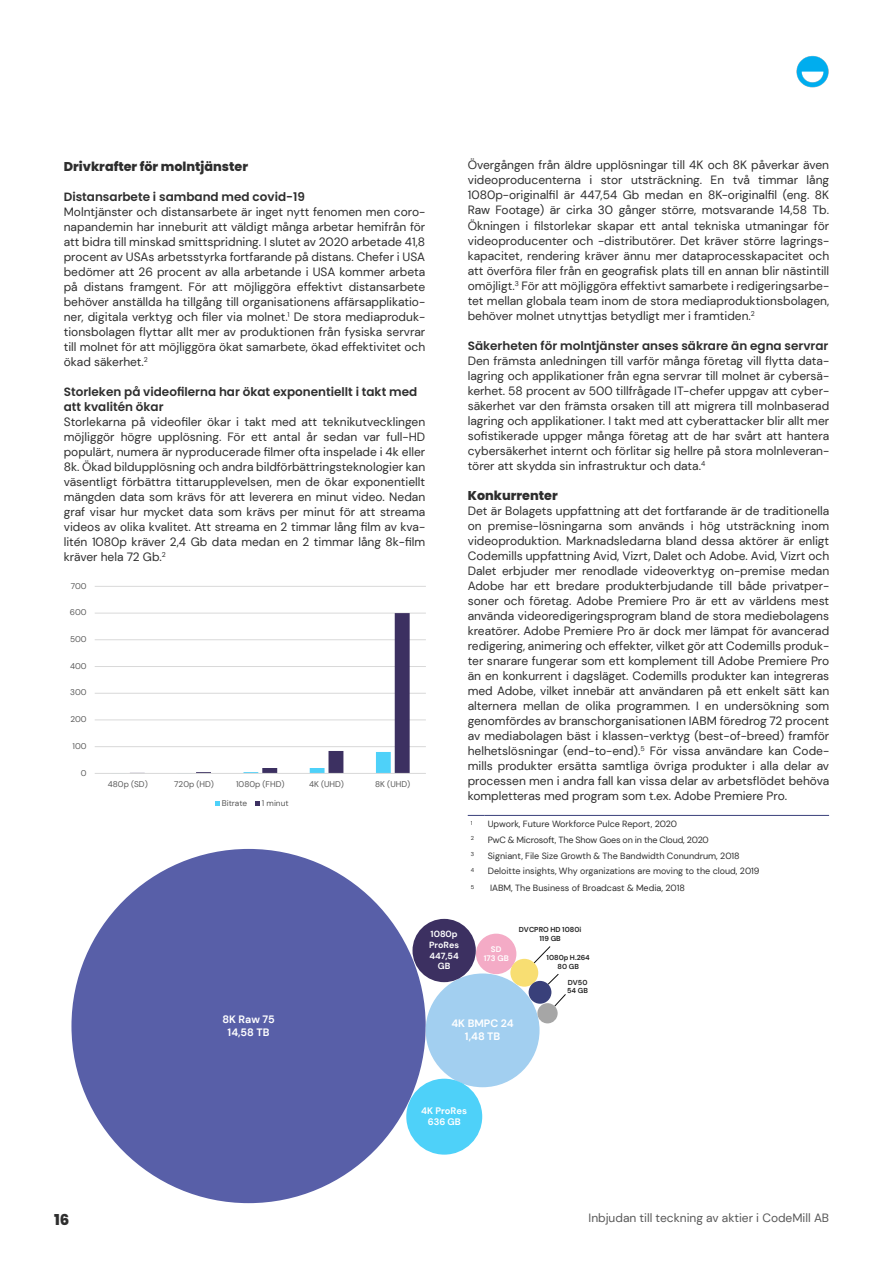
<style>
.page{position:relative;width:893px;height:1263px;background:#fff}
.page>*{position:absolute;margin:0;border:0;box-sizing:border-box;transform-origin:0 0}
.t1{font:800 15px "Poppins";color:#2e2e2e}
.Rubrik_2{font:800 12.75px "Poppins";color:#2e2e2e}
.Brödtext{font:12px/15px "DM Sans";color:#2e2e2e;text-align:justify}
.Rubrik_3{font:600 12px/15px "Poppins";color:#2e2e2e}
.t2{font:12px "DM Sans";color:#585858}
.t3{font:700 10.65px/12.9px "DM Sans";color:#fff;text-align:center}
.t4{font:700 9.45px/11.2px "DM Sans";color:#fff;text-align:center}
.Brödtext-2{font:9px "DM Sans";color:#2e2e2e}
.Brödtext-3{font:9px "DM Sans";letter-spacing:-.02em;color:#2e2e2e}
.t5{font:700 8.85px/10.6px "DM Sans";color:#fff;text-align:center}
.t6{font:8.25px "DM Sans";color:#595959}
.t7{font:700 8.1px/9.6px "DM Sans";color:#fff;text-align:center}
.t8{font:700 7.2px/8.6px "DM Sans";letter-spacing:.005em;color:#262626;text-align:center}
.Brödtext-4{font:5.7px "DM Sans";color:#2e2e2e}
</style>
<div class="page">
<img style="left:796px;top:55px;width:33px;height:33px">
<div style="left:71px;top:849px;width:355px;height:354px;background:#585fa8;border-radius:50%"></div>
<div style="left:426px;top:973px;width:113px;height:114px;background:#a2cff0;border-radius:50%"></div>
<div style="left:412px;top:919px;width:64px;height:63px;background:#3c3061;border-radius:50%"></div>
<div style="left:476px;top:934px;width:40px;height:40px;background:#f4abc6;border-radius:50%"></div>
<div style="left:537px;top:1003px;width:21px;height:20px;background:#a6a6a6;border-radius:50%"></div>
<div style="left:510px;top:959px;width:28px;height:28px;background:#f8de72;border-radius:50%"></div>
<div style="left:406px;top:1079px;width:76px;height:75px;background:#4ed1f9;border-radius:50%"></div>
<div style="left:529px;top:981px;width:22px;height:23px;background:#39407a;border-radius:50%"></div>
<svg style="left:533px;top:946px;width:18px;height:18px"></svg>
<svg style="left:547px;top:974px;width:12px;height:11px"></svg>
<svg style="left:554px;top:994px;width:12px;height:13px"></svg>
<hr style="left:95px;top:746px;width:331px;height:1px;background:#d9d9d9">
<hr style="left:95px;top:719px;width:331px;height:1px;background:#d9d9d9">
<hr style="left:95px;top:693px;width:331px;height:1px;background:#d9d9d9">
<hr style="left:95px;top:666px;width:331px;height:1px;background:#d9d9d9">
<hr style="left:95px;top:639px;width:331px;height:1px;background:#d9d9d9">
<hr style="left:95px;top:613px;width:331px;height:1px;background:#d9d9d9">
<hr style="left:95px;top:586px;width:331px;height:1px;background:#d9d9d9">
<svg style="left:111px;top:613px;width:299px;height:160px"></svg>
<hr style="left:95px;top:773px;width:331px;height:1px;background:#d9d9d9">
<svg style="left:215px;top:801px;width:5px;height:5px"></svg>
<svg style="left:255px;top:801px;width:5px;height:5px"></svg>
<svg style="left:468px;top:815px;width:17px;height:1px"></svg>
<hr style="left:485px;top:815px;width:344px;height:1px;background:#39407a">
<p class="Rubrik_2" style="left:64px;top:159px;width:186px">Drivkrafter för molntjänster</p>
<p class="Rubrik_3" style="left:64px;top:189px;width:243px">Distansarbete i samband med covid-19</p>
<p class="Brödtext" style="left:64px;top:204px;width:363px">Molntjänster och distansarbete är inget nytt fenomen men coro&shy;napandemin har inneburit att väldigt många arbetar hemifrån för att bidra till minskad smittspridning. I slutet av 2020 arbetade 41,8 procent av USAs arbetsstyrka fortfarande på distans. Chefer i USA bedömer att 26 procent av alla arbetande i USA kommer arbeta på distans framgent. För att möjliggöra effektivt distansarbete behöver anställda ha tillgång till organisationens affärsapplikatio&shy;ner, digitala verktyg och filer via molnet.<sup>1</sup> De stora mediaproduk&shy;tionsbolagen flyttar allt mer av produktionen från fysiska servrar till molnet för att möjliggöra ökat samarbete, ökad effektivitet och ökad säkerhet.<sup>2</sup></p>
<p class="Rubrik_3" style="left:64px;top:384px;width:355px">Storleken på videofilerna har ökat exponentiellt i takt med att kvalitén ökar</p>
<p class="Brödtext" style="left:64px;top:414px;width:363px">Storlekarna på videofiler ökar i takt med att teknikutvecklingen möjliggör högre upplösning. För ett antal år sedan var full-HD populärt, numera är nyproducerade filmer ofta inspelade i 4k eller 8k. Ökad bildupplösning och andra bildförbättringsteknologier kan väsentligt förbättra tittarupplevelsen, men de ökar exponentiellt mängden data som krävs för att leverera en minut video. Nedan graf visar hur mycket data som krävs per minut för att streama videos av olika kvalitet. Att streama en 2 timmar lång film av kva&shy;litén 1080p kräver 2,4 Gb data medan en 2 timmar lång 8k-film kräver hela 72 Gb.<sup>2</sup></p>
<p class="t6" style="left:71px;top:580px;width:17px">700</p>
<p class="t6" style="left:70px;top:607px;width:18px">600</p>
<p class="t6" style="left:70px;top:634px;width:18px">500</p>
<p class="t6" style="left:70px;top:661px;width:18px">400</p>
<p class="t6" style="left:70px;top:687px;width:18px">300</p>
<p class="t6" style="left:70px;top:714px;width:18px">200</p>
<p class="t6" style="left:73px;top:741px;width:16px">100</p>
<p class="t6" style="left:81px;top:767px;width:7px">0</p>
<p class="t6" style="left:108px;top:779px;width:42px">480p (SD)</p>
<p class="t6" style="left:174px;top:779px;width:41px">720p (HD)</p>
<p class="t6" style="left:236px;top:779px;width:50px">1080p (FHD)</p>
<p class="t6" style="left:309px;top:779px;width:37px">4K (UHD)</p>
<p class="t6" style="left:375px;top:779px;width:37px">8K (UHD)</p>
<p class="t6" style="left:222px;top:798px;width:27px">Bitrate</p>
<p class="t6" style="left:262px;top:798px;width:28px">1 minut</p>
<p class="Brödtext" style="left:468px;top:158px;width:363px">Övergången från äldre upplösningar till 4K och 8K påverkar även videoproducenterna i stor utsträckning. En två timmar lång 1080p-originalfil är 447,54 Gb medan en 8K-originalfil (eng. 8K Raw Footage) är cirka 30 gånger större, motsvarande 14,58 Tb.<br>Ökningen i filstorlekar skapar ett antal tekniska utmaningar för videoproducenter och -distributörer. Det kräver större lagrings&shy;kapacitet, rendering kräver ännu mer dataprocesskapacitet och att överföra filer från en geografisk plats till en annan blir nästintill omöjligt.<sup>3</sup> För att möjliggöra effektivt samarbete i redigeringsarbe&shy;tet mellan globala team inom de stora mediaproduktionsbolagen, behöver molnet utnyttjas betydligt mer i framtiden.<sup>2</sup></p>
<p class="Rubrik_3" style="left:468px;top:338px;width:362px">Säkerheten för molntjänster anses säkrare än egna servrar</p>
<p class="Brödtext" style="left:468px;top:353px;width:363px">Den främsta anledningen till varför många företag vill flytta data&shy;lagring och applikationer från egna servrar till molnet är cybersä&shy;kerhet. 58 procent av 500 tillfrågade IT-chefer uppgav att cyber&shy;säkerhet var den främsta orsaken till att migrera till molnbaserad lagring och applikationer. I takt med att cyberattacker blir allt mer sofistikerade uppger många företag att de har svårt att hantera cybersäkerhet internt och förlitar sig hellre på stora molnleveran&shy;törer att skydda sin infrastruktur och data.<sup>4</sup></p>
<p class="Rubrik_2" style="left:468px;top:488px;width:92px">Konkurrenter</p>
<p class="Brödtext" style="left:468px;top:503px;width:363px">Det är Bolagets uppfattning att det fortfarande är de traditionella on premise-lösningarna som används i hög utsträckning inom videoproduktion. Marknadsledarna bland dessa aktörer är enligt Codemills uppfattning Avid, Vizrt, Dalet och Adobe. Avid, Vizrt och Dalet erbjuder mer renodlade videoverktyg on-premise medan Adobe har ett bredare produkterbjudande till både privatper&shy;soner och företag. Adobe Premiere Pro är ett av världens mest använda videoredigeringsprogram bland de stora mediebolagens kreatörer. Adobe Premiere Pro är dock mer lämpat för avancerad redigering, animering och effekter, vilket gör att Codemills produk&shy;ter snarare fungerar som ett komplement till Adobe Premiere Pro än en konkurrent i dagsläget. Codemills produkter kan integreras med Adobe, vilket innebär att användaren på ett enkelt sätt kan alternera mellan de olika programmen. I en undersökning som genomfördes av branschorganisationen IABM föredrog 72 procent av mediabolagen bäst i klassen-verktyg (best-of-breed) framför helhetslösningar (end-to-end).<sup>5</sup> För vissa användare kan Code&shy;mills produkter ersätta samtliga övriga produkter i alla delar av processen men i andra fall kan vissa delar av arbetsflödet behöva kompletteras med program som t.ex. Adobe Premiere Pro.</p>
<p class="Brödtext-4" style="left:471px;top:819px;width:3px">1</p>
<p class="Brödtext-2" style="left:488px;top:819px;width:191px">Upwork, Future Workforce Pulce Report, 2020</p>
<p class="Brödtext-4" style="left:471px;top:835px;width:5px">2</p>
<p class="Brödtext-3" style="left:488px;top:834px;width:223px">PwC &amp; Microsoft, The Show Goes on in the Cloud, 2020</p>
<p class="Brödtext-4" style="left:471px;top:850px;width:5px">3</p>
<p class="Brödtext-2" style="left:488px;top:850px;width:254px">Signiant, File Size Growth &amp; The Bandwidth Conundrum, 2018</p>
<p class="Brödtext-4" style="left:471px;top:866px;width:5px">4</p>
<p class="Brödtext-2" style="left:488px;top:865px;width:273px">Deloitte insights, Why organizations are moving to the cloud, 2019</p>
<p class="Brödtext-4" style="left:471px;top:883px;width:5px">5</p>
<p class="Brödtext-2" style="left:490px;top:882px;width:196px">IABM, The Business of Broadcast &amp; Media, 2018</p>
<p class="t5" style="left:429px;top:929px;width:31px">1080p<br>ProRes<br>447,54<br>GB</p>
<p class="t7" style="left:484px;top:944px;width:26px">SD<br>173 GB</p>
<p class="t8" style="left:519px;top:926px;width:64px">DVCPRO HD 1080i<br>119 GB</p>
<p class="t8" style="left:547px;top:953px;width:45px">1080p H.264<br>80 GB</p>
<p class="t8" style="left:567px;top:978px;width:22px;text-align:left">DV50<br>54 GB</p>
<p class="t3" style="left:222px;top:1013px;width:54px">8K Raw 75<br>14,58 TB</p>
<p class="t3" style="left:451px;top:1017px;width:64px">4K BMPC 24<br>1,48 TB</p>
<p class="t4" style="left:421px;top:1105px;width:47px">4K ProRes<br>636 GB</p>
<p class="t1" style="left:54px;top:1211px;width:17px">16</p>
<p class="t2" style="left:589px;top:1211px;width:242px">Inbjudan till teckning av aktier i CodeMill AB</p>
</div>
